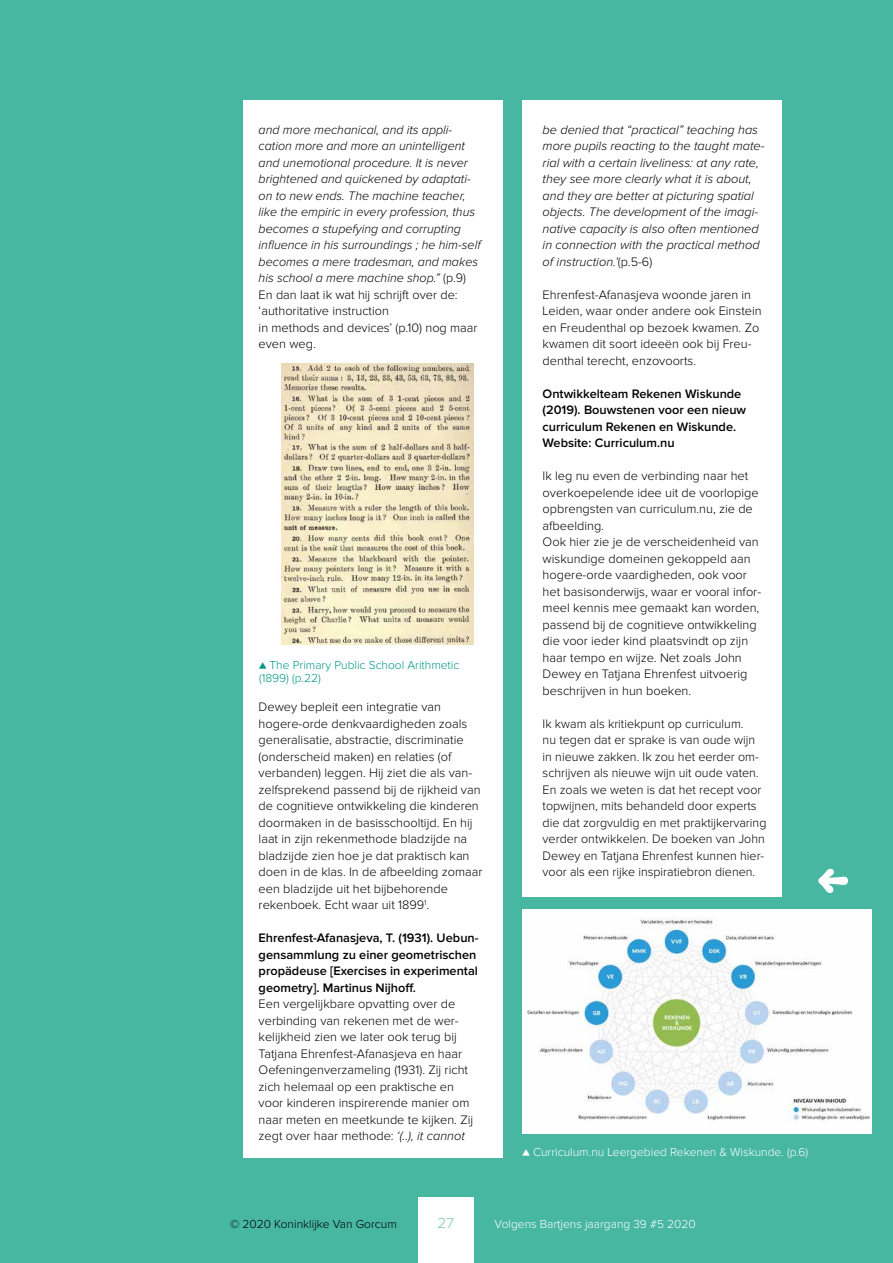
<style>
.page{position:relative;width:893px;height:1263px;background:#47b7a2}
.page>*{position:absolute;margin:0;border:0;box-sizing:border-box;transform-origin:0 0}
.t1{font:300 15px "Proxima Nova";color:#7dc6b5}
.t2{font:300 12.75px/16.5px "Proxima Nova";color:#000}
.t3{font:italic 300 12.75px/16.5px "Proxima Nova";color:#000}
.t4{font:600 12.75px/16.5px "Proxima Nova";color:#000}
.t5{font:300 12px "Proxima Nova";color:#fff}
.t6{font:300 12px/13.5px "Proxima Nova";color:#009786}
.t7{font:300 12px "Proxima Nova";color:#000}
.s1{font-style:normal}
.s2{font-style:italic}
</style>
<div class="page">
<div style="left:243px;top:100px;width:259px;height:1057px;background:#fff"></div>
<div style="left:523px;top:100px;width:259px;height:796px;background:#fff"></div>
<svg style="left:818px;top:869px;width:30px;height:24px"></svg>
<div style="left:418px;top:1197px;width:55px;height:66px;background:#fff"></div>
<img style="left:282px;top:364px;width:191px;height:280px">
<div style="left:523px;top:909px;width:349px;height:225px;background:#fff"></div>
<img style="left:527px;top:917px;width:344px;height:204px">
<p class="t3" style="left:259px;top:121px;width:224px">and more mechanical, and its appli&shy;cation more and more an unintelligent and unemotional procedure. It is never brightened and quickened by adaptati&shy;on to new ends. The machine teacher, like the empiric in every profession, thus becomes a stupefying and corrupting influence in his surroundings ; he him-self becomes a mere tradesman, and makes his school a mere machine shop.” <span class="s1">(p.9)<br>En dan laat ik wat hij schrijft over de: ‘authoritative instruction<br>in methods and devices’ (p.10) nog maar even weg.</span></p>
<p class="t6" style="left:259px;top:658px;width:202px">▲ The Primary Public School Arithmetic (1899) (p.22)</p>
<p class="t2" style="left:259px;top:699px;width:225px">Dewey bepleit een integratie van hogere-orde denkvaardigheden zoals generalisatie, abstractie, discriminatie (onderscheid maken) en relaties (of verbanden) leggen. Hij ziet die als van&shy;zelfsprekend passend bij de rijkheid van de cognitieve ontwikkeling die kinderen doormaken in de basisschooltijd. En hij laat in zijn rekenmethode bladzijde na bladzijde zien hoe je dat praktisch kan doen in de klas. In de afbeelding zomaar een bladzijde uit het bijbehorende rekenboek. Echt waar uit 1899<sup>1</sup>.</p>
<p class="t4" style="left:259px;top:930px;width:221px">Ehrenfest-Afanasjeva, T. (1931). Uebun&shy;gensammlung zu einer geometrischen propädeuse [Exercises in experimental geometry]. Martinus Nijhoff.</p>
<p class="t2" style="left:259px;top:996px;width:216px">Een vergelijkbare opvatting over de verbinding van rekenen met de wer&shy;kelijkheid zien we later ook terug bij Tatjana Ehrenfest-Afanasjeva en haar Oefeningenverzameling (1931). Zij richt zich helemaal op een praktische en voor kinderen inspirerende manier om naar meten en meetkunde te kijken. Zij zegt over haar methode: <span class="s2">‘(..), it cannot</span></p>
<p class="t3" style="left:543px;top:121px;width:223px">be denied that “practical” teaching has more pupils reacting to the taught mate&shy;rial with a certain liveliness: at any rate, they see more clearly what it is about, and they are better at picturing spatial objects. The development of the imagi&shy;native capacity is also often mentioned in connection with the practical method of instruction.’<span class="s1">(p.5-6)</span></p>
<p class="t2" style="left:543px;top:287px;width:221px">Ehrenfest-Afanasjeva woonde jaren in Leiden, waar onder andere ook Einstein en Freudenthal op bezoek kwamen. Zo kwamen dit soort ideeën ook bij Freu&shy;denthal terecht, enzovoorts.</p>
<p class="t4" style="left:543px;top:385px;width:205px">Ontwikkelteam Rekenen Wiskunde (2019). Bouwstenen voor een nieuw curriculum Rekenen en Wiskunde.<br>Website: Curriculum.nu</p>
<p class="t2" style="left:543px;top:468px;width:220px">Ik leg nu even de verbinding naar het overkoepelende idee uit de voorlopige opbrengsten van curriculum.nu, zie de afbeelding.<br>Ook hier zie je de verscheidenheid van wiskundige domeinen gekoppeld aan hogere-orde vaardigheden, ook voor het basisonderwijs, waar er vooral infor&shy;meel kennis mee gemaakt kan worden, passend bij de cognitieve ontwikkeling die voor ieder kind plaatsvindt op zijn haar tempo en wijze. Net zoals John Dewey en Tatjana Ehrenfest uitvoerig beschrijven in hun boeken.</p>
<p class="t2" style="left:543px;top:716px;width:225px">Ik kwam als kritiekpunt op curriculum.<br>nu tegen dat er sprake is van oude wijn in nieuwe zakken. Ik zou het eerder om&shy;schrijven als nieuwe wijn uit oude vaten.<br>En zoals we weten is dat het recept voor topwijnen, mits behandeld door experts die dat zorgvuldig en met praktijkervaring verder ontwikkelen. De boeken van John Dewey en Tatjana Ehrenfest kunnen hier&shy;voor als een rijke inspiratiebron dienen.</p>
<p class="t5" style="left:523px;top:1147px;width:287px">▲ Curriculum.nu Leergebied Rekenen &amp; Wiskunde. (p.6)</p>
<p class="t7" style="left:230px;top:1218px;width:168px">© 2020 Koninklijke Van Gorcum</p>
<p class="t1" style="left:438px;top:1216px;width:18px">27</p>
<p class="t5" style="left:495px;top:1218px;width:203px">Volgens Bartjens jaargang 39 #5 2020</p>
</div>
